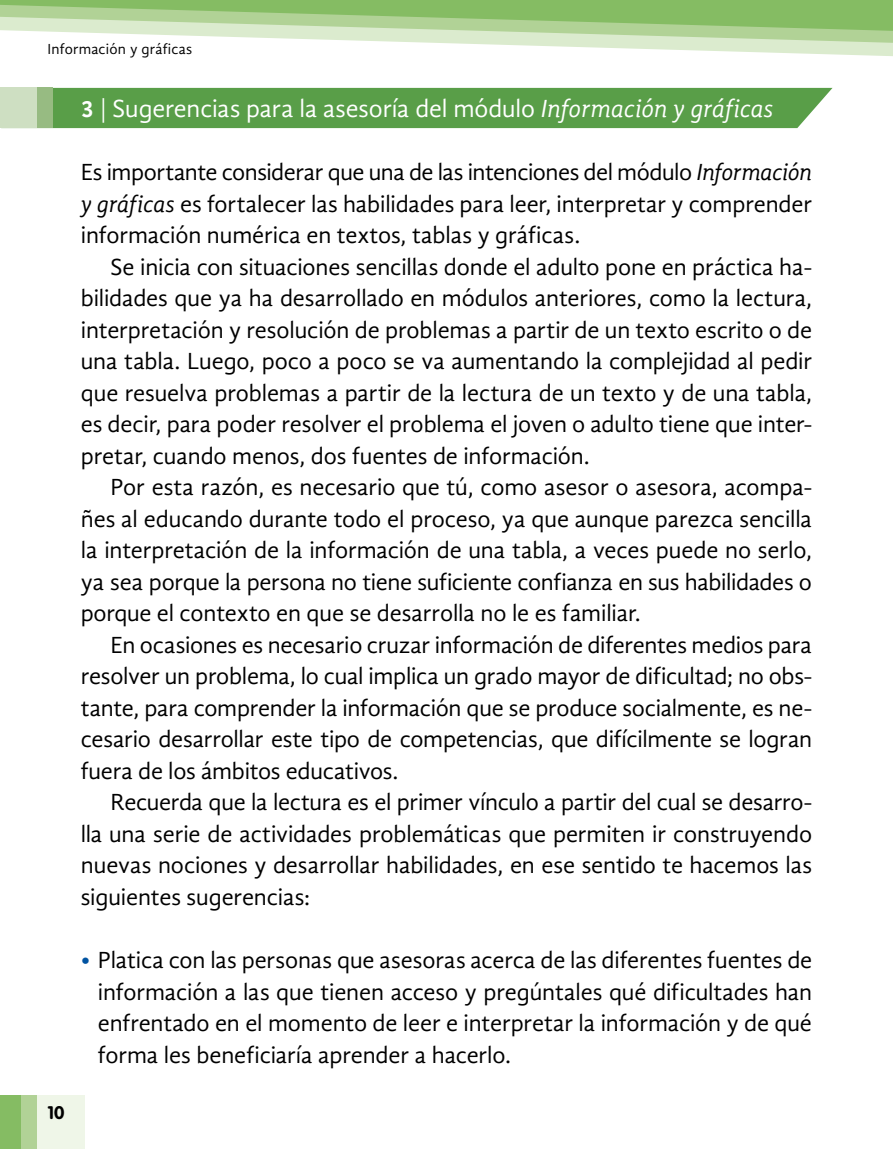
<style>
.page{position:relative;width:893px;height:1149px;background:#fff}
.page>*{position:absolute;margin:0;border:0;box-sizing:border-box;transform-origin:0 0}
.t1{font:25.5px "Gandhi Sans";letter-spacing:-.005em;color:#fff}
.t2{font:24px/31.5px "Gandhi Sans";letter-spacing:-.005em;color:#000;text-align:justify}
.t3{font:700 18px "Zapoteco INEA2011 VAG Rounded";color:#000}
.t4{font:15px "Gandhi Sans";letter-spacing:.015em;color:#000}
.s1{font-weight:700;font-size:24.3px}
.s2{font-size:24.3px}
.s3{font-style:italic}
.s4{color:#0053a1}
</style>
<div class="page">
<div style="left:36px;top:1094px;width:49px;height:54px;background:#eff6e8"></div>
<div style="left:0;top:1094px;width:37px;height:54px;background:#b1d296"></div>
<div style="left:0;top:1094px;width:21px;height:54px;background:#85bc63"></div>
<svg style="left:448px;top:43px;width:445px;height:13px"></svg>
<svg style="left:0;top:0;width:893px;height:43px;background:#aed195"></svg>
<div style="left:52px;top:88px;width:780px;height:40px;background:#599e48"></div>
<div style="left:1px;top:88px;width:51px;height:40px;background:#97bb82"></div>
<div style="left:0;top:88px;width:37px;height:40px;background:#cedfc2"></div>
<p class="t4" style="left:48px;top:40px;width:146px">Información y gráficas</p>
<p class="t3" style="left:48px;top:1101px;width:18px">10</p>
<p class="t1" style="left:81px;top:94px;width:694px"><span class="s1">3</span> <span class="s2">|</span> Sugerencias para la asesoría del módulo <span class="s3">Información y gráficas</span></p>
<p class="t2" style="left:81px;top:156px;width:733px">Es importante considerar que una de las intenciones del módulo <span class="s3">Información y gráficas</span> es fortalecer las habilidades para leer, interpretar y comprender información numérica en textos, tablas y gráficas.</p>
<p class="t2" style="left:81px;top:251px;width:733px;text-indent:30px">Se inicia con situaciones sencillas donde el adulto pone en práctica ha&shy;bilidades que ya ha desarrollado en módulos anteriores, como la lectura, interpretación y resolución de problemas a partir de un texto escrito o de una tabla. Luego, poco a poco se va aumentando la complejidad al pedir que resuelva problemas a partir de la lectura de un texto y de una tabla, es decir, para poder resolver el problema el joven o adulto tiene que inter&shy;pretar, cuando menos, dos fuentes de información.</p>
<p class="t2" style="left:81px;top:471px;width:733px;text-indent:30px">Por esta razón, es necesario que tú, como asesor o asesora, acompa&shy;ñes al educando durante todo el proceso, ya que aunque parezca sencilla la interpretación de la información de una tabla, a veces puede no serlo, ya sea porque la persona no tiene suficiente confianza en sus habilidades o porque el contexto en que se desarrolla no le es familiar.</p>
<p class="t2" style="left:81px;top:629px;width:733px;text-indent:30px">En ocasiones es necesario cruzar información de diferentes medios para resolver un problema, lo cual implica un grado mayor de dificultad; no obs&shy;tante, para comprender la información que se produce socialmente, es ne&shy;cesario desarrollar este tipo de competencias, que difícilmente se logran fuera de los ámbitos educativos.</p>
<p class="t2" style="left:81px;top:786px;width:733px;text-indent:30px">Recuerda que la lectura es el primer vínculo a partir del cual se desarro&shy;lla una serie de actividades problemáticas que permiten ir construyendo nuevas nociones y desarrollar habilidades, en ese sentido te hacemos las siguientes sugerencias:</p>
<p class="t2" style="left:98px;top:943px;width:716px;text-indent:-17px"><span class="s4">•</span> Platica con las personas que asesoras acerca de las diferentes fuentes de información a las que tienen acceso y pregúntales qué dificultades han enfrentado en el momento de leer e interpretar la información y de qué forma les beneficiaría aprender a hacerlo.</p>
</div>
